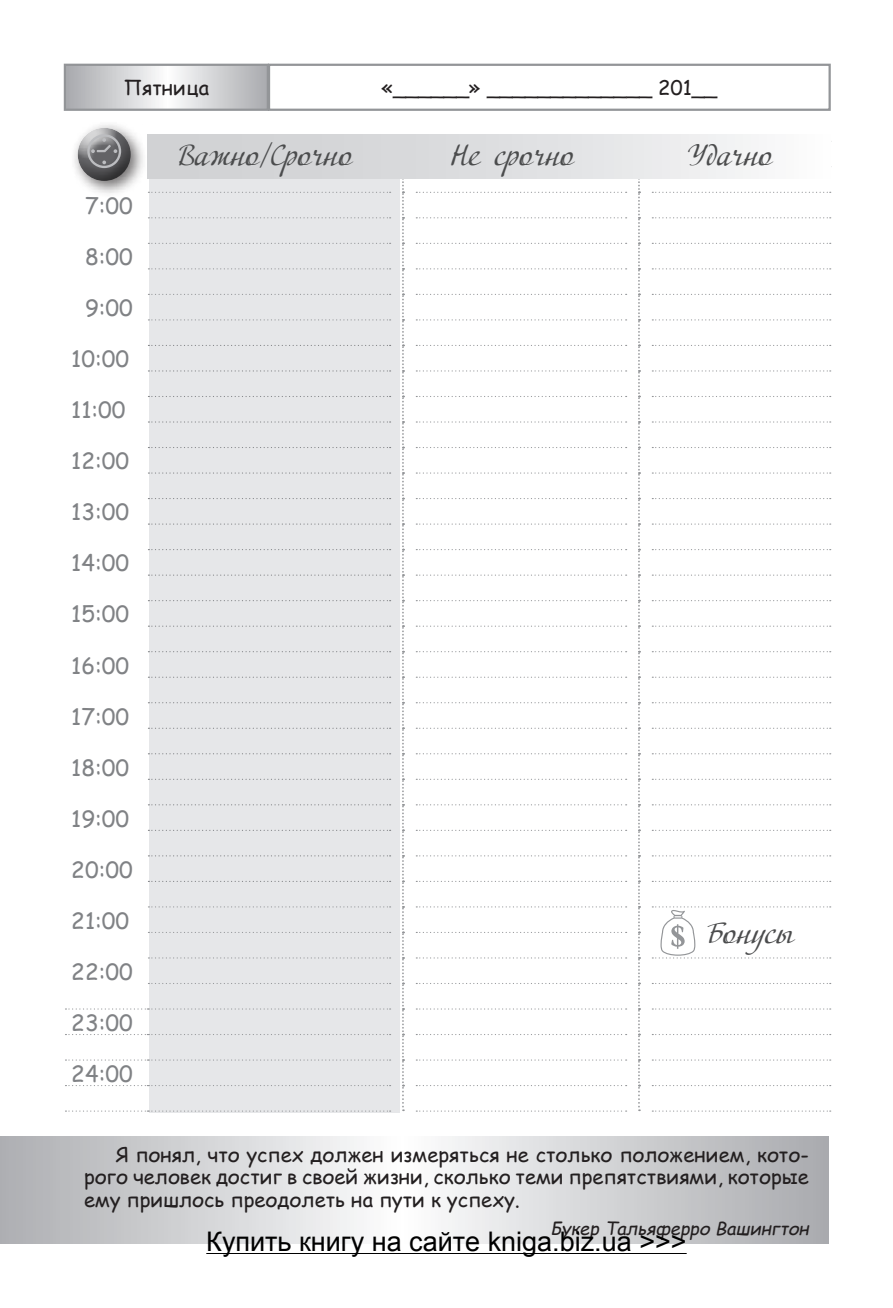
<style>
.page{position:relative;width:893px;height:1308px;background:#fff}
.page>*{position:absolute;margin:0;border:0;box-sizing:border-box;transform-origin:0 0}
.t1{font:29.25px "Adventure";color:#4b4c4d}
.t2{font:27px "Arial";color:#000}
.t3{font:22.5px "Comic Sans MS";color:#808285}
.citata{font:20.25px/22.5px "Comic Sans MS";color:#231f20;text-align:justify}
.citata_avtor{font:italic 18px "Comic Sans MS";color:#231f20}
</style>
<div class="page">
<div style="left:149px;top:176px;width:251px;height:936px;background:#e6e7e9"></div>
<svg style="left:148px;top:192px;width:243px;height:1px"></svg>
<svg style="left:148px;top:217px;width:243px;height:1px"></svg>
<svg style="left:148px;top:243px;width:243px;height:1px"></svg>
<svg style="left:148px;top:268px;width:243px;height:1px"></svg>
<svg style="left:148px;top:294px;width:243px;height:1px"></svg>
<svg style="left:148px;top:319px;width:243px;height:1px"></svg>
<svg style="left:148px;top:906px;width:243px;height:1px"></svg>
<svg style="left:148px;top:932px;width:243px;height:1px"></svg>
<svg style="left:148px;top:957px;width:243px;height:1px"></svg>
<svg style="left:148px;top:983px;width:243px;height:1px"></svg>
<svg style="left:65px;top:1008px;width:326px;height:1px"></svg>
<svg style="left:65px;top:1034px;width:326px;height:1px"></svg>
<svg style="left:65px;top:1059px;width:326px;height:1px"></svg>
<svg style="left:65px;top:1085px;width:326px;height:1px"></svg>
<svg style="left:65px;top:1110px;width:326px;height:1px"></svg>
<svg style="left:148px;top:345px;width:243px;height:1px"></svg>
<svg style="left:148px;top:370px;width:243px;height:1px"></svg>
<svg style="left:148px;top:396px;width:243px;height:1px"></svg>
<svg style="left:148px;top:421px;width:243px;height:1px"></svg>
<svg style="left:148px;top:447px;width:243px;height:1px"></svg>
<svg style="left:148px;top:472px;width:243px;height:1px"></svg>
<svg style="left:148px;top:498px;width:243px;height:1px"></svg>
<svg style="left:148px;top:523px;width:243px;height:1px"></svg>
<svg style="left:148px;top:549px;width:243px;height:1px"></svg>
<svg style="left:148px;top:574px;width:243px;height:1px"></svg>
<svg style="left:148px;top:600px;width:243px;height:1px"></svg>
<svg style="left:148px;top:625px;width:243px;height:2px"></svg>
<svg style="left:148px;top:651px;width:243px;height:1px"></svg>
<svg style="left:148px;top:676px;width:243px;height:2px"></svg>
<svg style="left:148px;top:702px;width:243px;height:1px"></svg>
<svg style="left:148px;top:727px;width:243px;height:2px"></svg>
<svg style="left:148px;top:753px;width:243px;height:1px"></svg>
<svg style="left:148px;top:778px;width:243px;height:2px"></svg>
<svg style="left:148px;top:804px;width:243px;height:1px"></svg>
<svg style="left:148px;top:829px;width:243px;height:2px"></svg>
<svg style="left:148px;top:855px;width:243px;height:1px"></svg>
<svg style="left:148px;top:880px;width:243px;height:2px"></svg>
<svg style="left:416px;top:192px;width:211px;height:1px"></svg>
<svg style="left:652px;top:192px;width:179px;height:1px"></svg>
<svg style="left:416px;top:217px;width:211px;height:1px"></svg>
<svg style="left:652px;top:217px;width:179px;height:1px"></svg>
<svg style="left:416px;top:243px;width:211px;height:1px"></svg>
<svg style="left:652px;top:243px;width:179px;height:1px"></svg>
<svg style="left:416px;top:268px;width:211px;height:1px"></svg>
<svg style="left:652px;top:268px;width:179px;height:1px"></svg>
<svg style="left:416px;top:294px;width:211px;height:1px"></svg>
<svg style="left:652px;top:294px;width:179px;height:1px"></svg>
<svg style="left:416px;top:319px;width:211px;height:1px"></svg>
<svg style="left:652px;top:319px;width:179px;height:1px"></svg>
<svg style="left:416px;top:345px;width:211px;height:1px"></svg>
<svg style="left:652px;top:345px;width:179px;height:1px"></svg>
<svg style="left:416px;top:370px;width:211px;height:1px"></svg>
<svg style="left:652px;top:370px;width:179px;height:1px"></svg>
<svg style="left:416px;top:396px;width:211px;height:1px"></svg>
<svg style="left:652px;top:396px;width:179px;height:1px"></svg>
<svg style="left:416px;top:421px;width:211px;height:1px"></svg>
<svg style="left:652px;top:421px;width:179px;height:1px"></svg>
<svg style="left:416px;top:447px;width:211px;height:1px"></svg>
<svg style="left:652px;top:447px;width:179px;height:1px"></svg>
<svg style="left:416px;top:472px;width:211px;height:1px"></svg>
<svg style="left:652px;top:472px;width:179px;height:1px"></svg>
<svg style="left:416px;top:498px;width:211px;height:1px"></svg>
<svg style="left:652px;top:498px;width:179px;height:1px"></svg>
<svg style="left:416px;top:523px;width:211px;height:1px"></svg>
<svg style="left:652px;top:523px;width:179px;height:1px"></svg>
<svg style="left:416px;top:549px;width:211px;height:1px"></svg>
<svg style="left:652px;top:549px;width:179px;height:1px"></svg>
<svg style="left:416px;top:574px;width:211px;height:1px"></svg>
<svg style="left:652px;top:574px;width:179px;height:1px"></svg>
<svg style="left:416px;top:600px;width:211px;height:1px"></svg>
<svg style="left:652px;top:600px;width:179px;height:1px"></svg>
<svg style="left:416px;top:625px;width:211px;height:2px"></svg>
<svg style="left:652px;top:625px;width:179px;height:2px"></svg>
<svg style="left:416px;top:651px;width:211px;height:1px"></svg>
<svg style="left:652px;top:651px;width:179px;height:1px"></svg>
<svg style="left:416px;top:676px;width:211px;height:2px"></svg>
<svg style="left:652px;top:676px;width:179px;height:2px"></svg>
<svg style="left:416px;top:702px;width:211px;height:1px"></svg>
<svg style="left:652px;top:702px;width:179px;height:1px"></svg>
<svg style="left:416px;top:727px;width:211px;height:2px"></svg>
<svg style="left:652px;top:727px;width:179px;height:2px"></svg>
<svg style="left:416px;top:753px;width:211px;height:1px"></svg>
<svg style="left:652px;top:753px;width:179px;height:1px"></svg>
<svg style="left:416px;top:778px;width:211px;height:2px"></svg>
<svg style="left:652px;top:778px;width:179px;height:2px"></svg>
<svg style="left:416px;top:804px;width:211px;height:1px"></svg>
<svg style="left:652px;top:804px;width:179px;height:1px"></svg>
<svg style="left:416px;top:829px;width:211px;height:2px"></svg>
<svg style="left:652px;top:829px;width:179px;height:2px"></svg>
<svg style="left:416px;top:855px;width:211px;height:1px"></svg>
<svg style="left:652px;top:855px;width:179px;height:1px"></svg>
<svg style="left:416px;top:880px;width:211px;height:2px"></svg>
<svg style="left:652px;top:880px;width:179px;height:2px"></svg>
<svg style="left:416px;top:906px;width:211px;height:1px"></svg>
<svg style="left:416px;top:932px;width:211px;height:1px"></svg>
<svg style="left:416px;top:957px;width:211px;height:1px"></svg>
<svg style="left:416px;top:983px;width:211px;height:1px"></svg>
<svg style="left:652px;top:983px;width:179px;height:1px"></svg>
<svg style="left:416px;top:1008px;width:211px;height:1px"></svg>
<svg style="left:652px;top:1008px;width:179px;height:1px"></svg>
<svg style="left:416px;top:1034px;width:211px;height:1px"></svg>
<svg style="left:652px;top:1034px;width:179px;height:1px"></svg>
<svg style="left:416px;top:1059px;width:211px;height:1px"></svg>
<svg style="left:652px;top:1059px;width:179px;height:1px"></svg>
<svg style="left:416px;top:1085px;width:211px;height:1px"></svg>
<svg style="left:652px;top:1085px;width:179px;height:1px"></svg>
<svg style="left:416px;top:1110px;width:211px;height:1px"></svg>
<svg style="left:652px;top:1110px;width:179px;height:1px"></svg>
<svg style="left:402px;top:179px;width:2px;height:932px"></svg>
<svg style="left:638px;top:179px;width:2px;height:932px"></svg>
<div style="left:268px;top:64px;width:563px;height:47px;border:2px solid #939598"></div>
<div style="left:148px;top:134px;width:683px;height:45px;background:linear-gradient(to right,#cacbce,#f7f7f8)"></div>
<svg style="left:67px;top:67px;width:199px;height:41px"></svg>
<div style="left:64px;top:64px;width:205px;height:47px;border:2px solid #939598"></div>
<svg style="left:652px;top:906px;width:179px;height:52px"></svg>
<div style="left:71px;top:121px;width:77px;height:77px;background:#231f20;opacity:.64"></div>
<div style="left:77px;top:127px;width:56px;height:33px;background:#fff;opacity:.75"></div>
<div style="left:77px;top:130px;width:56px;height:54px;background:#231f20;opacity:.75"></div>
<svg style="left:87px;top:134px;width:34px;height:34px"></svg>
<svg style="left:0;top:1136px;width:828px;height:107px"></svg>
<hr style="left:206px;top:1253px;width:481px;height:1px;background:#000">
<p class="citata" style="left:124px;top:76px;width:87px">Пятница</p>
<p class="citata" style="left:381px;top:76px;width:337px">«______» _____________ 201__</p>
<p class="t3" style="left:85px;top:189px;width:49px">7:00</p>
<p class="t3" style="left:85px;top:240px;width:49px">8:00</p>
<p class="t3" style="left:85px;top:291px;width:49px">9:00</p>
<p class="t3" style="left:71px;top:342px;width:60px">10:00</p>
<p class="t3" style="left:71px;top:393px;width:56px">11:00</p>
<p class="t3" style="left:71px;top:444px;width:60px">12:00</p>
<p class="t3" style="left:71px;top:495px;width:60px">13:00</p>
<p class="t3" style="left:71px;top:546px;width:60px">14:00</p>
<p class="t3" style="left:71px;top:597px;width:60px">15:00</p>
<p class="t3" style="left:71px;top:648px;width:60px">16:00</p>
<p class="t3" style="left:71px;top:699px;width:60px">17:00</p>
<p class="t3" style="left:71px;top:751px;width:60px">18:00</p>
<p class="t3" style="left:71px;top:802px;width:60px">19:00</p>
<p class="t3" style="left:71px;top:853px;width:63px">20:00</p>
<p class="t3" style="left:71px;top:904px;width:60px">21:00</p>
<p class="t3" style="left:71px;top:955px;width:63px">22:00</p>
<p class="t3" style="left:71px;top:1006px;width:63px">23:00</p>
<p class="t3" style="left:71px;top:1057px;width:63px">24:00</p>
<h1 class="t1" style="left:177px;top:138px;width:176px">Важно/Срочно</h1>
<h1 class="t1" style="left:451px;top:138px;width:124px">Не срочно</h1>
<h1 class="t1" style="left:687px;top:138px;width:86px">Удачно</h1>
<h1 class="t1" style="left:705px;top:916px;width:90px">Бонусы</h1>
<p class="citata" style="left:84px;top:1142px;width:726px;text-indent:32px">Я понял, что успех должен измеряться не столько положением, кото&shy;рого человек достиг в своей жизни, сколько теми препятствиями, которые ему пришлось преодолеть на пути к успеху.</p>
<p class="citata_avtor" style="left:551px;top:1214px;width:264px">Букер Тальяферро Вашингтон</p>
<h2 class="t2" style="left:206px;top:1223px;width:482px">Купить книгу на сайте kniga.biz.ua &gt;&gt;&gt;</h2>
</div>
